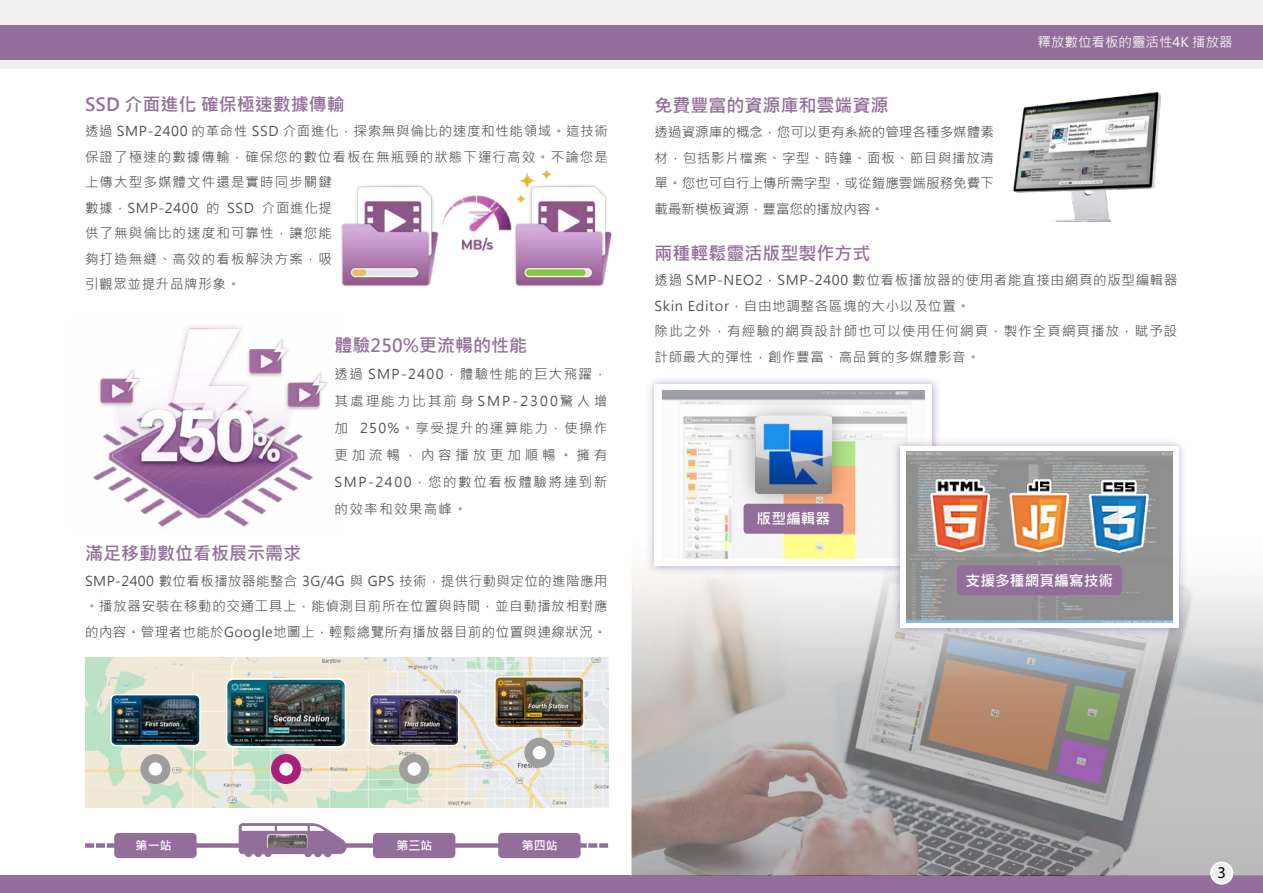
<style>
.page{position:relative;width:1263px;height:893px;background:#fff}
.page>*{position:absolute;margin:0;border:0;box-sizing:border-box;transform-origin:0 0}
.t1{font:700 18px "Microsoft Jheng Hei";color:#946e9b}
.t2{font:16.5px "Myriad Pro";color:#000}
.t3{font:700 14.7px "Microsoft Jheng Hei";letter-spacing:.005em;color:#fff}
.t4{font:13.5px/25.5px "Microsoft Jheng Hei";letter-spacing:.05em;color:#505050;text-align:justify}
.t5{font:13.5px/25.5px "Microsoft Jheng Hei";letter-spacing:.08em;color:#505050}
.t6{font:13.5px "Microsoft Jheng Hei";color:#fff}
.t7{font:700 12px "Microsoft Jheng Hei";letter-spacing:.005em;color:#fff}
</style>
<div class="page">
<div style="left:0;top:876px;width:1263px;height:17px;background:#946e9b"></div>
<div style="left:0;top:0;width:1263px;height:68px;background:#efefef"></div>
<div style="left:0;top:26px;width:1263px;height:34px;background:#946e9b"></div>
<img style="left:1013px;top:92px;width:147px;height:130px">
<img style="left:631px;top:568px;width:632px;height:308px">
<img style="left:642px;top:379px;width:296px;height:199px">
<div style="left:654px;top:384px;width:278px;height:182px;background:#fff"></div>
<img style="left:663px;top:391px;width:261px;height:168px">
<div style="left:743px;top:504px;width:100px;height:30px;background:#946e9b;border-radius:4px"></div>
<img style="left:726px;top:390px;width:135px;height:132px">
<img style="left:755px;top:416px;width:77px;height:77px">
<img style="left:888px;top:434px;width:303px;height:207px">
<div style="left:900px;top:446px;width:278px;height:182px;background:#fff"></div>
<img style="left:906px;top:452px;width:266px;height:171px">
<div style="left:957px;top:565px;width:165px;height:30px;background:#946e9b;border-radius:5px"></div>
<img style="left:931px;top:479px;width:59px;height:73px">
<img style="left:1009px;top:479px;width:60px;height:73px">
<img style="left:1088px;top:479px;width:60px;height:73px">
<img style="left:85px;top:658px;width:523px;height:150px">
<svg style="left:271px;top:754px;width:30px;height:30px"></svg>
<svg style="left:399px;top:754px;width:30px;height:30px"></svg>
<svg style="left:524px;top:738px;width:30px;height:30px"></svg>
<svg style="left:140px;top:754px;width:30px;height:30px"></svg>
<div style="left:226px;top:678px;width:120px;height:70px;background:linear-gradient(to right,#fafbfc,#fafafa);border-radius:8px"></div>
<img style="left:227px;top:680px;width:118px;height:66px">
<svg style="left:110px;top:694px;width:90px;height:52px"></svg>
<img style="left:112px;top:695px;width:87px;height:50px">
<svg style="left:494px;top:676px;width:90px;height:52px"></svg>
<img style="left:496px;top:677px;width:87px;height:50px">
<div style="left:369px;top:694px;width:90px;height:52px;background:#fff;border-radius:6px"></div>
<img style="left:370px;top:695px;width:88px;height:50px">
<div style="left:107px;top:843px;width:480px;height:5px;background:#946e9b"></div>
<div style="left:114px;top:833px;width:83px;height:25px;background:#946e9b;border-radius:4px"></div>
<div style="left:373px;top:833px;width:82px;height:25px;background:#946e9b;border-radius:4px"></div>
<div style="left:498px;top:833px;width:83px;height:25px;background:#946e9b;border-radius:4px"></div>
<div style="left:588px;top:843px;width:9px;height:5px;background:#946e9b"></div>
<div style="left:599px;top:843px;width:9px;height:5px;background:#946e9b"></div>
<div style="left:85px;top:843px;width:9px;height:5px;background:#946e9b"></div>
<div style="left:96px;top:843px;width:9px;height:5px;background:#946e9b"></div>
<img style="left:341px;top:169px;width:271px;height:118px">
<svg style="left:239px;top:823px;width:108px;height:34px"></svg>
<img style="left:268px;top:835px;width:38px;height:12px">
<svg style="left:1210px;top:861px;width:23px;height:23px"></svg>
<div style="left:1212px;top:863px;width:19px;height:20px;background:#eee;border-radius:50%"></div>
<img style="left:93px;top:325px;width:235px;height:202px">
<h1 class="t1" style="left:85px;top:93px;width:261px">SSD 介面進化 確保極速數據傳輸</h1>
<p class="t5" style="left:85px;top:119px;width:525px">透過 SMP-2400 的革命性 SSD 介面進化，探索無與倫比的速度和性能領域。這技術保證了極速的數據傳輸，確保您的數位看板在無瓶頸的狀態下運行高效。不論您是上傳大型多媒體文件還是實時同步關鍵<br>數據，SMP-2400 的 SSD 介面進化提<br>供了無與倫比的速度和可靠性，讓您能<br>夠打造無縫、高效的看板解決方案，吸<br>引觀眾並提升品牌形象。</p>
<h1 class="t1" style="left:335px;top:334px;width:194px">體驗250%更流暢的性能</h1>
<p class="t4" style="left:335px;top:361px;width:274px;line-height:27px">透過 SMP-2400，體驗性能的巨大飛躍，其處理能力比其前身SMP-2300驚人增加 250%。享受提升的運算能力，使操作更加流暢，內容播放更加順暢。擁有SMP-2400，您的數位看板體驗將達到新的效率和效果高峰。</p>
<h1 class="t1" style="left:85px;top:542px;width:218px">滿足移動數位看板展示需求</h1>
<p class="t4" style="left:85px;top:568px;width:524px">SMP-2400 數位看板播放器能整合 3G/4G 與 GPS 技術，提供行動與定位的進階應用。播放器安裝在移動的交通工具上，能偵測目前所在位置與時間，並自動播放相對應的內容。管理者也能於Google地圖上，輕鬆總覽所有播放器目前的位置與連線狀況。</p>
<p class="t6" style="left:1038px;top:34px;width:197px">釋放數位看板的靈活性4K 播放器</p>
<h1 class="t1" style="left:654px;top:94px;width:235px">免費豐富的資源庫和雲端資源</h1>
<p class="t4" style="left:654px;top:119px;width:341px">透過資源庫的概念，您可以更有系統的管理各種多媒體素材，包括影片檔案、字型、時鐘、面板、節目與播放清單。您也可自行上傳所需字型，或從鎧應雲端服務免費下載最新模板資源，豐富您的播放內容。</p>
<h1 class="t1" style="left:654px;top:242px;width:217px">兩種輕鬆靈活版型製作方式</h1>
<p class="t4" style="left:654px;top:268px;width:525px;text-align:left">透過 SMP-NEO2，SMP-2400 數位看板播放器的使用者能直接由網頁的版型編輯器Skin Editor，自由地調整各區塊的大小以及位置。<br>除此之外，有經驗的網頁設計師也可以使用任何網頁，製作全頁網頁播放，賦予設計師最大的彈性，創作豐富、高品質的多媒體影音。</p>
<p class="t3" style="left:756px;top:510px;width:75px">版型編輯器</p>
<p class="t3" style="left:965px;top:571px;width:149px">支援多種網頁編寫技術</p>
<p class="t7" style="left:136px;top:838px;width:38px">第一站</p>
<p class="t7" style="left:396px;top:838px;width:38px">第三站</p>
<p class="t7" style="left:522px;top:838px;width:38px">第四站</p>
<p class="t2" style="left:1217px;top:862px;width:10px">3</p>
</div>
